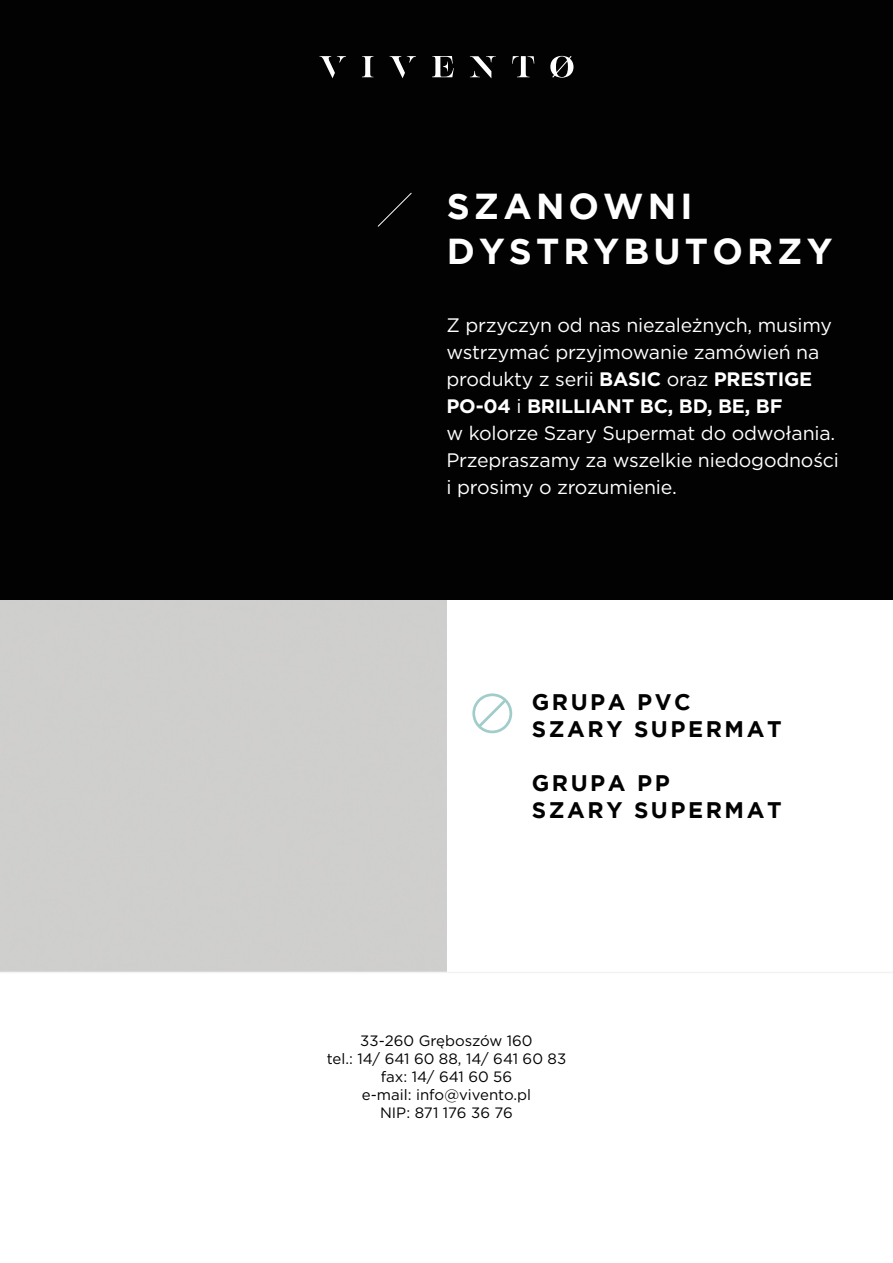
<style>
.page{position:relative;width:893px;height:1263px;background:#fff}
.page>*{position:absolute;margin:0;border:0;box-sizing:border-box;transform-origin:0 0}
.t1{font:700 36px/45px "Gotham";letter-spacing:.115em;color:#fff}
.t2{font:700 22.5px/27px "Gotham";letter-spacing:.115em;color:#020203}
.t3{font:19.5px/27px "Gotham";letter-spacing:-.01em;color:#fff}
.t4{font:15px/18px "Gotham";color:#020203;text-align:center}
.s1{font-weight:700}
</style>
<div class="page">
<div style="left:0;top:0;width:893px;height:600px;background:#020203"></div>
<svg style="left:319px;top:56px;width:27px;height:22px"></svg>
<svg style="left:389px;top:56px;width:27px;height:22px"></svg>
<svg style="left:362px;top:56px;width:11px;height:21px"></svg>
<svg style="left:432px;top:56px;width:22px;height:21px"></svg>
<svg style="left:470px;top:56px;width:26px;height:23px"></svg>
<svg style="left:512px;top:56px;width:22px;height:21px"></svg>
<svg style="left:550px;top:56px;width:23px;height:22px"></svg>
<svg style="left:472px;top:693px;width:40px;height:40px"></svg>
<hr style="left:0;top:972px;width:893px;height:1px;background:#f3f3f2">
<svg style="left:377px;top:192px;width:35px;height:35px"></svg>
<h1 class="t1" style="left:447px;top:183px;width:387px">SZANOWNI<br>DYSTRYBUTORZY</h1>
<p class="t3" style="left:446px;top:312px;width:394px">Z przyczyn od nas niezależnych, musimy wstrzymać przyjmowanie zamówień na produkty z serii <span class="s1">BASIC</span> oraz <span class="s1">PRESTIGE PO-04</span> i <span class="s1">BRILLIANT BC, BD, BE, BF<br></span>w kolorze Szary Supermat do odwołania.<br>Przepraszamy za wszelkie niedogodności i prosimy o zrozumienie.</p>
<p class="t2" style="left:532px;top:687px;width:251px">GRUPA PVC<br>SZARY SUPERMAT</p>
<p class="t2" style="left:532px;top:768px;width:251px">GRUPA PP<br>SZARY SUPERMAT</p>
<p class="t4" style="left:327px;top:1032px;width:241px">33-260 Gręboszów 160<br>tel.: 14/ 641 60 88, 14/ 641 60 83 fax: 14/ 641 60 56<br>e-mail: info@vivento.pl<br>NIP: 871 176 36 76</p>
</div>
